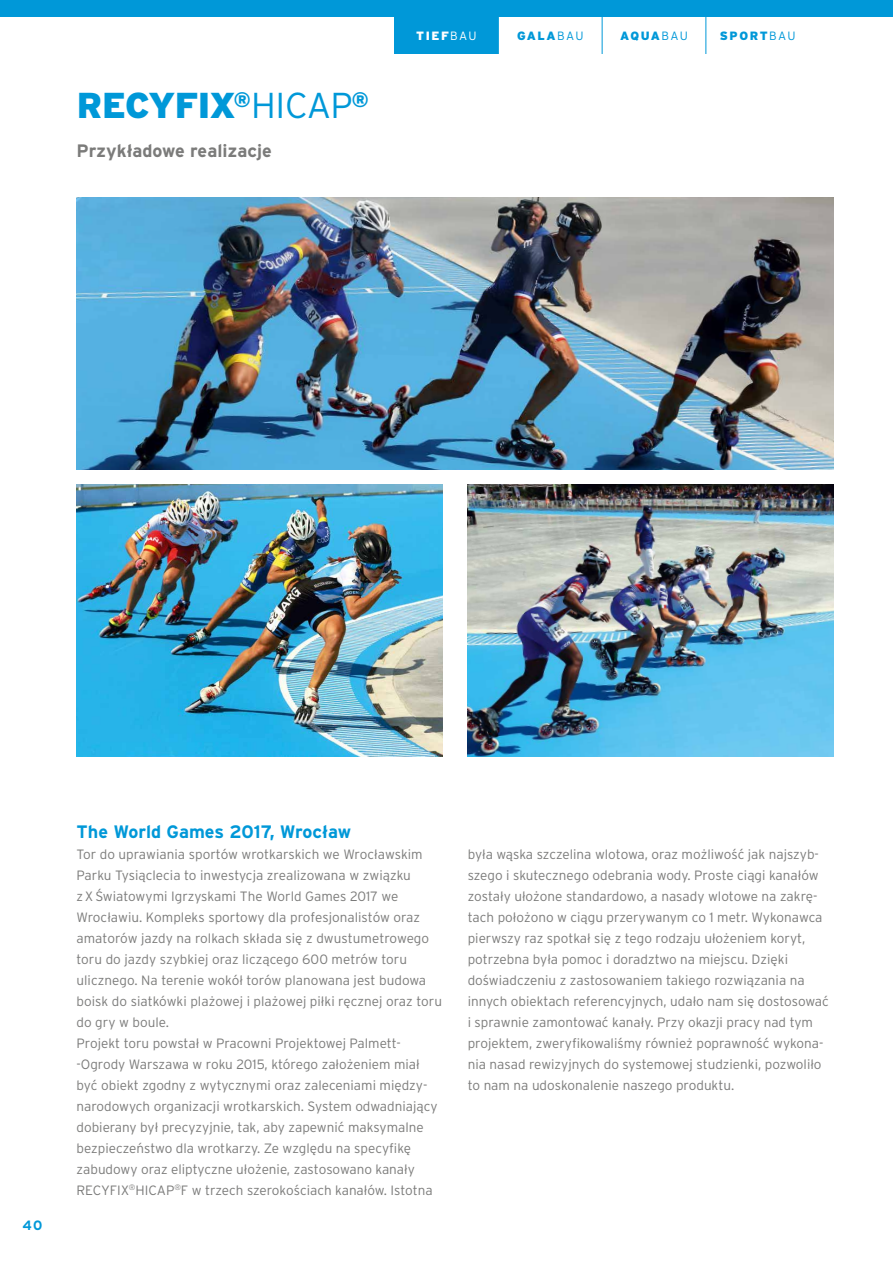
<style>
.page{position:relative;width:893px;height:1263px;background:#fff}
.page>*{position:absolute;margin:0;border:0;box-sizing:border-box;transform-origin:0 0}
.t1{font:900 36px "Interstate Pl";letter-spacing:-.025em;color:#0098d8}
.t2{font:700 18px "Interstate Pl";color:#0098d8}
.t3{font:700 18px "Interstate Pl";color:#7b7b7a}
.t4{font:300 13.5px/21px "Interstate Pl";color:#7b7b7a}
.t5{font:700 13.5px "Interstate Pl";color:#0098d8}
.t6{font:900 12px "Interstate Pl";letter-spacing:.125em;color:#0098d8}
.t7{font:900 12px "Interstate Pl";color:#fff}
.s1{font-weight:300}
</style>
<div class="page">
<div style="left:0;top:0;width:893px;height:17px;background:#0098d8"></div>
<div style="left:395px;top:17px;width:103px;height:37px;background:#0098d8"></div>
<hr style="left:705px;top:17px;width:1px;height:37px;background:#0098d8">
<hr style="left:602px;top:17px;width:1px;height:37px;background:#0098d8">
<hr style="left:498px;top:17px;width:1px;height:37px;background:#0098d8">
<img style="left:77px;top:484px;width:365px;height:273px">
<img style="left:77px;top:197px;width:756px;height:273px">
<img style="left:468px;top:484px;width:365px;height:273px">
<h1 class="t1" style="left:77px;top:85px;width:294px">RECYFIX<sup>®</sup> <span class="s1">HICAP</span><sup>®</sup></h1>
<h2 class="t3" style="left:77px;top:141px;width:197px">Przykładowe realizacje</h2>
<p class="t7" style="left:416px;top:29px;width:62px">TIEF<span class="s1">BAU</span></p>
<p class="t6" style="left:517px;top:29px;width:68px">GALA<span class="s1">BAU</span></p>
<p class="t6" style="left:620px;top:29px;width:69px">AQUA<span class="s1">BAU</span></p>
<p class="t6" style="left:720px;top:29px;width:77px">SPORT<span class="s1">BAU</span></p>
<p class="t5" style="left:23px;top:1218px;width:21px">40</p>
<h2 class="t2" style="left:77px;top:821px;width:276px">The World Games 2017, Wrocław</h2>
<p class="t4" style="left:77px;top:843px;width:367px">Tor do uprawiania sportów wrotkarskich we Wrocławskim Parku Tysiąclecia to inwestycja zrealizowana w związku<br>z X Światowymi Igrzyskami The World Games 2017 we Wrocławiu. Kompleks sportowy dla profesjonalistów oraz amatorów jazdy na rolkach składa się z dwustumetrowego toru do jazdy szybkiej oraz liczącego 600 metrów toru ulicznego. Na terenie wokół torów planowana jest budowa boisk do siatkówki plażowej i plażowej piłki ręcznej oraz toru do gry w boule.<br>Projekt toru powstał w Pracowni Projektowej Palmett--Ogrody Warszawa w roku 2015, którego założeniem miał być obiekt zgodny z wytycznymi oraz zaleceniami między&shy;narodowych organizacji wrotkarskich. System odwadniający dobierany był precyzyjnie, tak, aby zapewnić maksymalne bezpieczeństwo dla wrotkarzy. Ze względu na specyfikę zabudowy oraz eliptyczne ułożenie, zastosowano kanały RECYFIX<sup>®</sup>HICAP<sup>®</sup>F w trzech szerokościach kanałów. Istotna</p>
<p class="t4" style="left:468px;top:843px;width:362px">była wąska szczelina wlotowa, oraz możliwość jak najszyb&shy;szego i skutecznego odebrania wody. Proste ciągi kanałów zostały ułożone standardowo, a nasady wlotowe na zakrę&shy;tach położono w ciągu przerywanym co 1 metr. Wykonawca pierwszy raz spotkał się z tego rodzaju ułożeniem koryt, potrzebna była pomoc i doradztwo na miejscu. Dzięki doświadczeniu z zastosowaniem takiego rozwiązania na innych obiektach referencyjnych, udało nam się dostosować i sprawnie zamontować kanały. Przy okazji pracy nad tym projektem, zweryfikowaliśmy również poprawność wykona&shy;nia nasad rewizyjnych do systemowej studzienki, pozwoliło to nam na udoskonalenie naszego produktu.</p>
</div>
